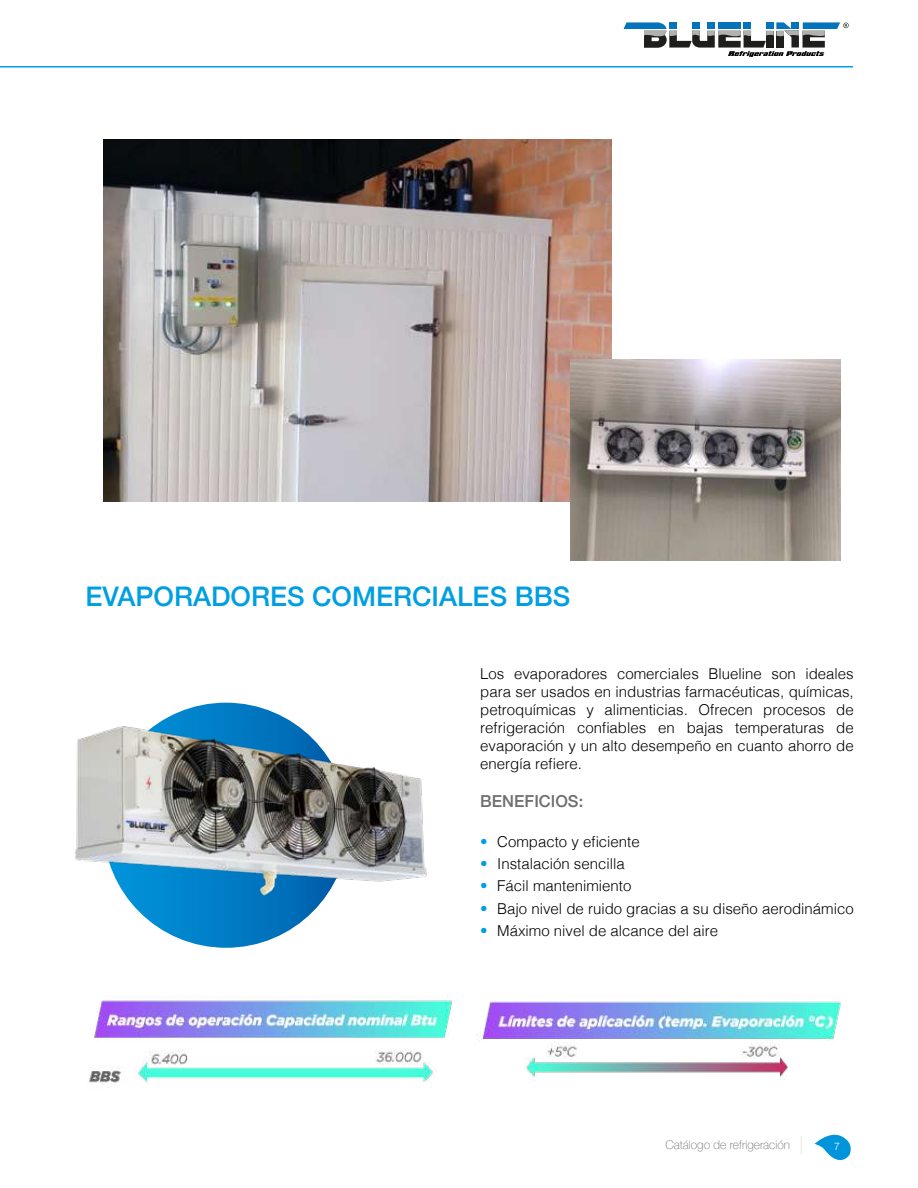
<style>
.page{position:relative;width:918px;height:1188px;background:#fff}
.page>*{position:absolute;margin:0;border:0;box-sizing:border-box;transform-origin:0 0}
.t1{font:500 27px "Helvetica Neue";color:#009fe3}
.t2{font:500 16.5px "Helvetica Neue";color:#706f6f}
.t3{font:300 15px/18px "Helvetica";color:#000;text-align:justify}
.t4{font:100 12px "Helvetica Neue";color:#706f6f}
.t5{font:300 10.5px "Helvetica Neue";color:#fff}
.s1{color:#009fe3}
</style>
<div class="page">
<svg style="left:815px;top:1134px;width:36px;height:27px"></svg>
<svg style="left:801px;top:1136px;width:1px;height:18px"></svg>
<hr style="left:0;top:66px;width:853px;height:2px;background:#009fe3">
<svg style="left:624px;top:22px;width:225px;height:35px"></svg>
<img style="left:75px;top:702px;width:352px;height:237px">
<img style="left:89px;top:995px;width:752px;height:93px">
<img style="left:103px;top:140px;width:509px;height:362px">
<img style="left:571px;top:359px;width:269px;height:202px">
<h1 class="t1" style="left:86px;top:574px;width:486px">EVAPORADORES COMERCIALES BBS</h1>
<p class="t3" style="left:480px;top:664px;width:375px">Los evaporadores comerciales Blueline son ideales para ser usados en industrias farmacéuticas, químicas, petroquímicas y alimenticias. Ofrecen procesos de refrigeración confiables en bajas temperaturas de evaporación y un alto desempeño en cuanto ahorro de energía refiere.</p>
<p class="t2" style="left:480px;top:788px;width:105px">BENEFICIOS:</p>
<p class="t3" style="left:480px;top:832px;width:161px"><span class="s1">•</span> Compacto y eficiente</p>
<p class="t3" style="left:480px;top:854px;width:146px"><span class="s1">•</span> Instalación sencilla</p>
<p class="t3" style="left:480px;top:876px;width:153px"><span class="s1">•</span> Fácil mantenimiento</p>
<p class="t3" style="left:480px;top:898px;width:375px"><span class="s1">•</span> Bajo nivel de ruido gracias a su diseño aerodinámico</p>
<p class="t3" style="left:480px;top:921px;width:239px"><span class="s1">•</span> Máximo nivel de alcance del aire</p>
<p class="t4" style="left:665px;top:1136px;width:126px">Catálogo de refrigeración</p>
<p class="t5" style="left:834px;top:1138px;width:7px">7</p>
</div>
